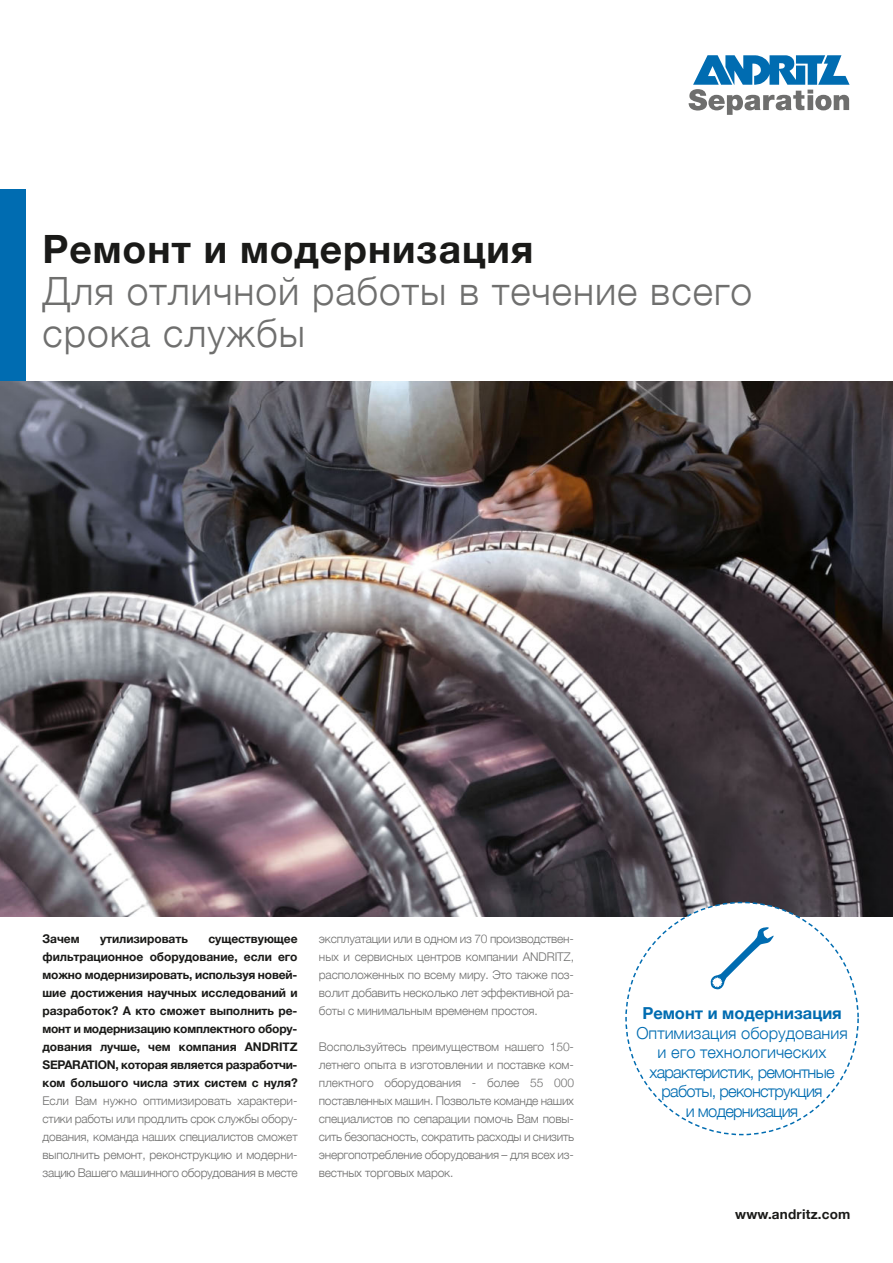
<style>
.page{position:relative;width:893px;height:1263px;background:#fff}
.page>*{position:absolute;margin:0;border:0;box-sizing:border-box;transform-origin:0 0}
.t1{font:300 39px/42px "Helvetica Neue";letter-spacing:.025em;color:#6f6f6e}
.t2{font:700 39px "Helvetica Neue";letter-spacing:.025em;color:#1a1a18}
.t3{font:300 16.5px/19.5px "Helvetica Neue";letter-spacing:-.02em;color:#006cb1;text-align:center}
.t4{font:700 16.5px "Helvetica Neue";color:#006cb1}
.t5{font:700 13.5px "Helvetica Neue";letter-spacing:.015em;color:#1a1a18}
.t6{font:300 12px/18px "Helvetica Neue";letter-spacing:-.02em;color:#6f6f6e;text-align:justify}
.t7{font:700 12px/18px "Helvetica Neue";letter-spacing:-.005em;color:#1a1a18;text-align:justify}
</style>
<div class="page">
<div style="left:0;top:190px;width:26px;height:191px;background:#006cb1"></div>
<svg style="left:689px;top:55px;width:161px;height:60px"></svg>
<img style="left:0;top:381px;width:893px;height:536px">
<div style="left:626px;top:902px;width:232px;height:232px;background:#fff;border-radius:50%"></div>
<svg style="left:710px;top:927px;width:63px;height:62px"></svg>
<h1 class="t2" style="left:42px;top:225px;width:492px">Ремонт и модернизация</h1>
<h1 class="t1" style="left:42px;top:269px;width:711px">Для отличной работы в течение всего срока службы</h1>
<p class="t7" style="left:43px;top:929px;width:39px">Зачем</p>
<p class="t7" style="left:100px;top:929px;width:89px">утилизировать</p>
<p class="t7" style="left:43px;top:929px;width:257px;text-indent:166px">существующее фильтрационное оборудование, если его можно модернизировать, используя новей&shy;шие достижения научных исследований и разработок? А кто сможет выполнить ре&shy;монт и модернизацию комплектного обору&shy;дования лучше, чем компания ANDRITZ SEPARATION, которая является разработчи&shy;ком большого числа этих систем с нуля?</p>
<p class="t6" style="left:43px;top:1091px;width:257px">Если Вам нужно оптимизировать характери&shy;стики работы или продлить срок службы обору&shy;дования, команда наших специалистов сможет выполнить ремонт, реконструкцию и модерни&shy;зацию Вашего машинного оборудования в месте</p>
<p class="t6" style="left:319px;top:929px;width:257px">эксплуатации или в одном из 70 производствен&shy;ных и сервисных центров компании ANDRITZ, расположенных по всему миру. Это также поз&shy;волит добавить несколько лет эффективной ра&shy;боты с минимальным временем простоя.</p>
<p class="t6" style="left:319px;top:1037px;width:257px">Воспользуйтесь преимуществом нашего 150- летнего опыта в изготовлении и поставке ком&shy;плектного оборудования - более 55 000 поставленных машин. Позвольте команде наших специалистов по сепарации помочь Вам повы&shy;сить безопасность, сократить расходы и снизить энергопотребление оборудования – для всех из&shy;вестных торговых марок.</p>
<h2 class="t4" style="left:642px;top:1003px;width:201px">Ремонт и модернизация</h2>
<h2 class="t3" style="left:636px;top:1022px;width:213px">Оптимизация оборудования и его технологических характеристик, ремонтные работы, реконструкция<br>и модернизация</h2>
<p class="t5" style="left:735px;top:1205px;width:117px">www.andritz.com</p>
</div>
